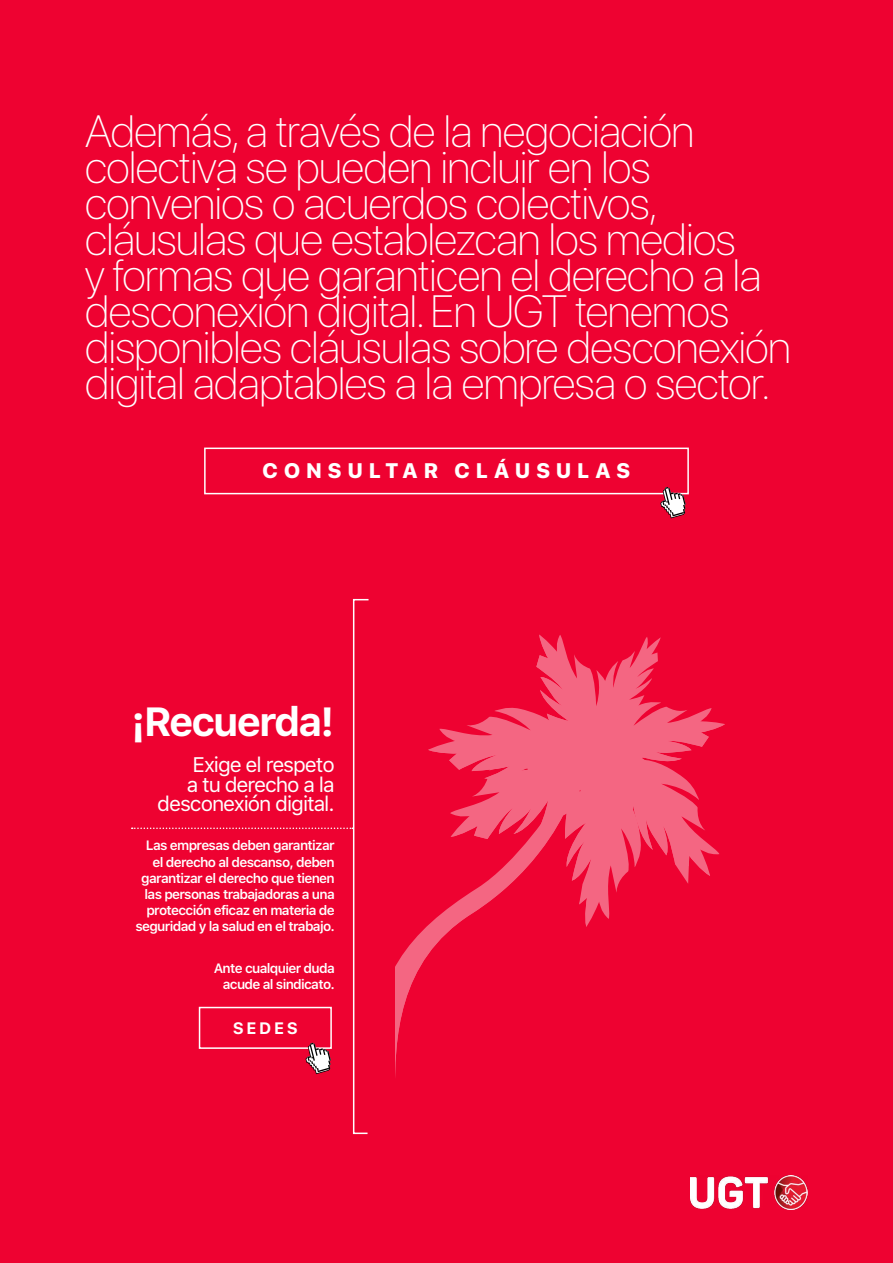
<style>
.page{position:relative;width:893px;height:1263px;background:#ee0231}
.page>*{position:absolute;margin:0;border:0;box-sizing:border-box;transform-origin:0 0}
.t1{font:100 45px/36px "SF Pro Display";letter-spacing:-.01em;color:#fff}
.t2{font:700 40.5px "SF Pro Text";letter-spacing:-.05em;color:#fff}
.t3{font:21px/19.5px "SF Pro Text";letter-spacing:-.05em;color:#fff;text-align:right}
.t4{font:800 21px "SF Pro Display";letter-spacing:.3em;color:#fff}
.t5{font:700 16.5px "SF Pro Display";letter-spacing:.2em;color:#fff}
.t6{font:600 13.5px/16.2px "SF Pro Text";letter-spacing:-.05em;color:#fff;text-align:right}
</style>
<div class="page">
<svg style="left:395px;top:929px;width:44px;height:148px"></svg>
<svg style="left:409px;top:949px;width:10px;height:10px"></svg>
<svg style="left:395px;top:972px;width:10px;height:6px"></svg>
<svg style="left:424px;top:634px;width:301px;height:307px"></svg>
<img style="left:690px;top:1176px;width:118px;height:33px">
<svg style="left:661px;top:506px;width:25px;height:12px"></svg>
<svg style="left:132px;top:598px;width:237px;height:537px"></svg>
<svg style="left:204px;top:447px;width:485px;height:59px"></svg>
<svg style="left:188px;top:996px;width:156px;height:68px"></svg>
<p class="t1" style="left:85px;top:114px;width:707px">Además, a través de la negociación colectiva se pueden incluir en los convenios o acuerdos colectivos, cláusulas que establezcan los medios<br>y formas que garanticen el derecho a la desconexión digital. En UGT tenemos disponibles cláusulas sobre desconexión digital adaptables a la empresa o sector.</p>
<p class="t4" style="left:263px;top:458px;width:369px">CONSULTAR CLÁUSULAS</p>
<p class="t2" style="left:131px;top:698px;width:205px">¡Recuerda!</p>
<p class="t3" style="left:157px;top:755px;width:179px">Exige el respeto<br>a tu derecho a la desconexión digital.</p>
<p class="t6" style="left:135px;top:838px;width:201px">Las empresas deben garantizar el derecho al descanso, deben garantizar el derecho que tienen las personas trabajadoras a una protección eficaz en materia de seguridad y la salud en el trabajo.</p>
<p class="t6" style="left:214px;top:961px;width:123px">Ante cualquier duda acude al sindicato.</p>
<p class="t5" style="left:233px;top:1019px;width:66px">SEDES</p>
</div>
